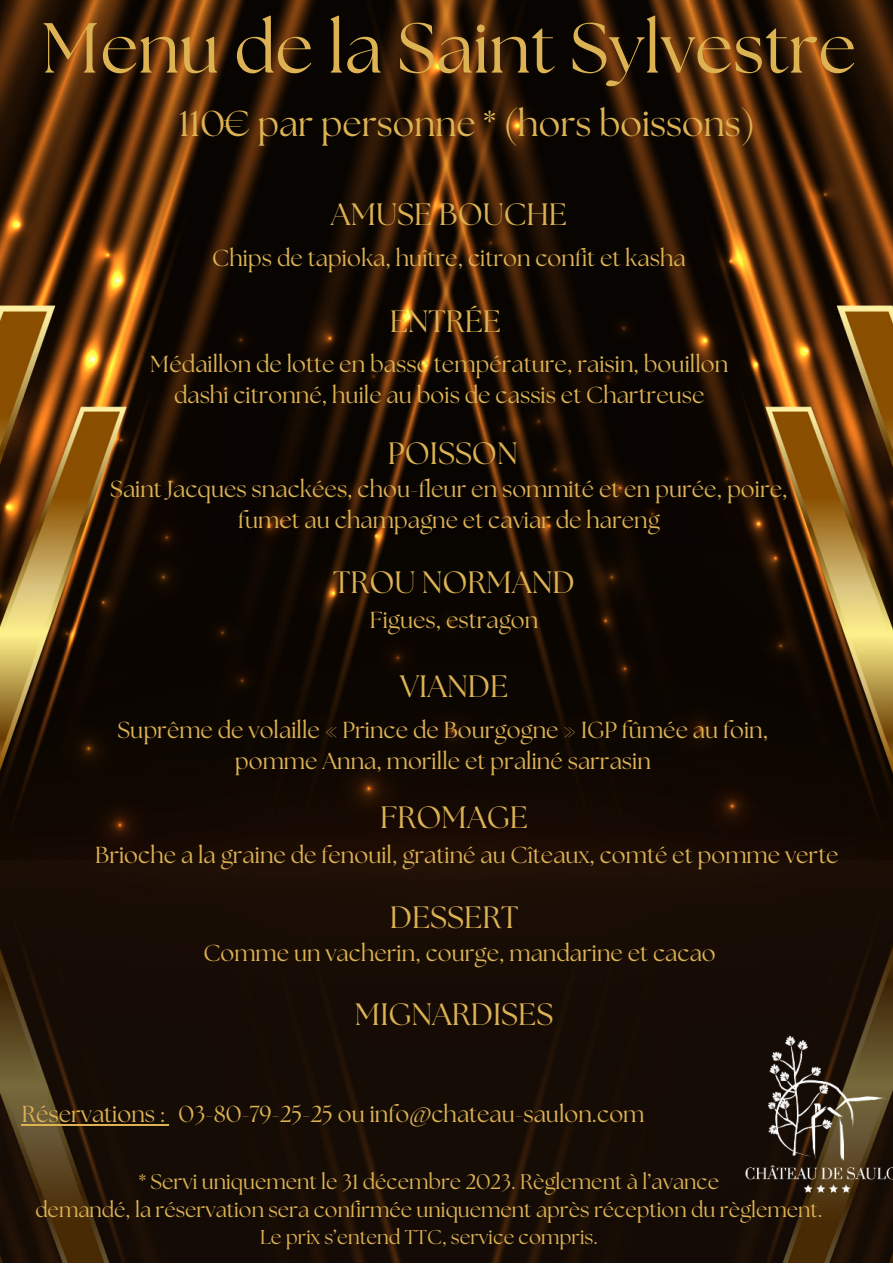
<style>
.page{position:relative;width:893px;height:1264px;background:#fff}
.page>*{position:absolute;margin:0;border:0;box-sizing:border-box;transform-origin:0 0}
.t1{font:70.65px "The Seasons";color:#dcb253}
.t2{font:36px "The Seasons";color:#dcb253}
.t3{font:30.75px "The Seasons";color:#dcb253}
.t4{font:23.1px/30.8px "The Seasons";color:#dcb253;text-align:center}
.t5{font:21.15px/28.3px "The Seasons";color:#dcb253;text-align:center}
.t6{font:19.95px "The Seasons";color:#dcb253}
</style>
<div class="page">
<img style="left:0;top:0;width:892px;height:1262px">
<img style="left:731px;top:1018px;width:161px;height:191px">
<hr style="left:22px;top:1123px;width:142px;height:2px;background:#dcb253">
<h1 class="t1" style="left:42px;top:1px;width:816px">Menu de la Saint Sylvestre</h1>
<h2 class="t2" style="left:179px;top:100px;width:578px">110€ par personne * (hors boissons)</h2>
<h3 class="t3" style="left:331px;top:194px;width:238px">AMUSE BOUCHE</h3>
<p class="t4" style="left:212px;top:242px;width:475px">Chips de tapioka, huître, citron confit et kasha</p>
<h3 class="t3" style="left:389px;top:300px;width:113px">ENTRÉE</h3>
<p class="t4" style="left:150px;top:348px;width:579px">Médaillon de lotte en basse température, raisin, bouillon dashi citronné, huile au bois de cassis et Chartreuse</p>
<h3 class="t3" style="left:388px;top:433px;width:131px">POISSON</h3>
<p class="t4" style="left:110px;top:473px;width:679px">Saint Jacques snackées, chou-fleur en sommité et en purée, poire, fumet au champagne et caviar de hareng</p>
<h3 class="t3" style="left:333px;top:562px;width:243px">TROU NORMAND</h3>
<p class="t4" style="left:370px;top:604px;width:170px">Figues, estragon</p>
<h3 class="t3" style="left:399px;top:666px;width:110px">VIANDE</h3>
<p class="t4" style="left:117px;top:714px;width:652px">Suprême de volaille « Prince de Bourgogne » IGP fûmée au foin, pomme Anna, morille et praliné sarrasin</p>
<h3 class="t3" style="left:380px;top:797px;width:149px">FROMAGE</h3>
<p class="t4" style="left:95px;top:839px;width:745px">Brioche a la graine de fenouil, gratiné au Cîteaux, comté et pomme verte</p>
<h3 class="t3" style="left:389px;top:897px;width:130px">DESSERT</h3>
<p class="t4" style="left:203px;top:937px;width:514px">Comme un vacherin, courge, mandarine et cacao</p>
<h3 class="t3" style="left:355px;top:994px;width:200px">MIGNARDISES</h3>
<p class="t4" style="left:22px;top:1098px;width:624px">Réservations : 03-80-79-25-25 ou info@chateau-saulon.com</p>
<p class="t5" style="left:35px;top:1167px;width:788px">* Servi uniquement le 31 décembre 2023. Règlement à l’avance<br>demandé, la réservation sera confirmée uniquement après réception du règlement.</p>
<p class="t6" style="left:260px;top:1223px;width:339px">Le prix s’entend TTC, service compris.</p>
</div>
